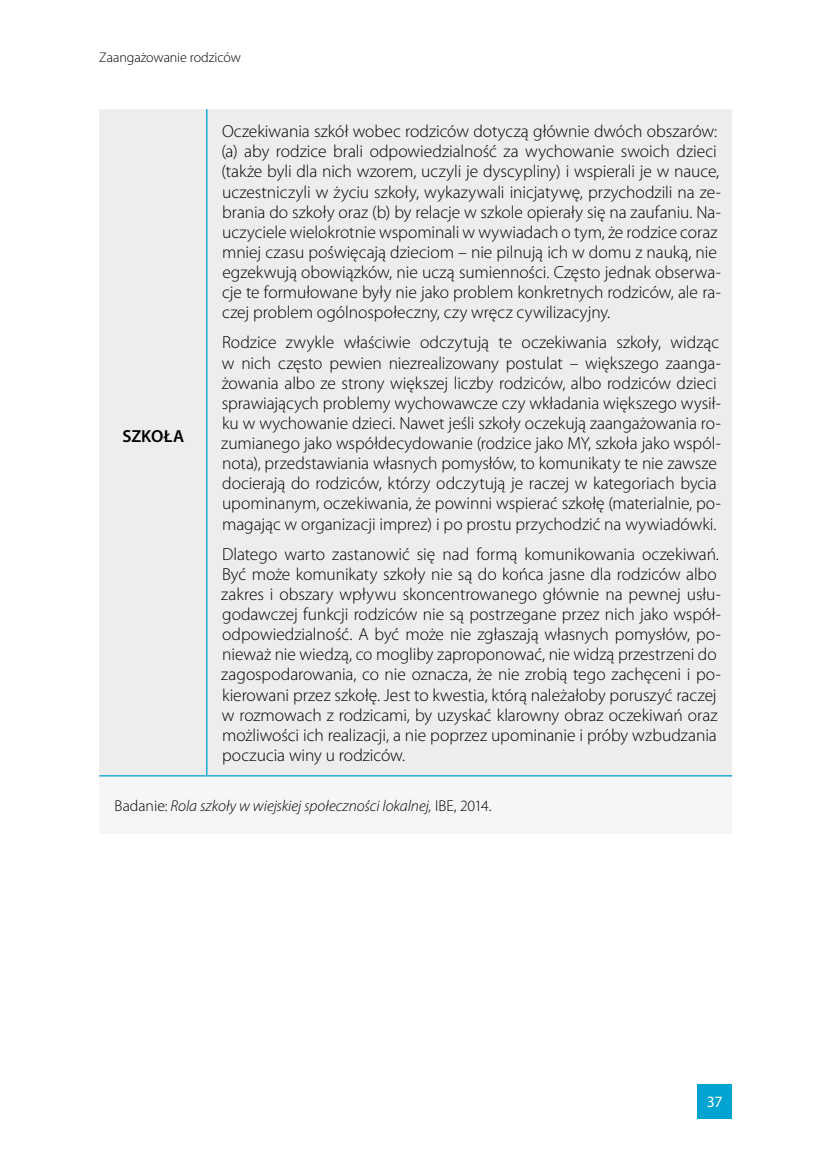
<style>
.page{position:relative;width:819px;height:1166px;background:#fff}
.page>*{position:absolute;margin:0;border:0;box-sizing:border-box;transform-origin:0 0}
.Tekst_w_tabeli{font:300 17.5px/20.1px "Myriad Pro";color:#000}
.Tekst_główny{font:600 17.5px "Myriad Pro";color:#000}
.Tekst_w_tabeli-2{font:italic 300 15.75px "Myriad Pro";color:#000}
.t1{font:15.75px "Myriad Pro";color:#fff}
.t2{font:300 14px "Myriad Pro";letter-spacing:-.005em;color:#000}
.s1{font-style:normal}
</style>
<div class="page">
<div style="left:697px;top:1084px;width:35px;height:35px;background:#00a4d3"></div>
<div style="left:99px;top:109px;width:633px;height:666px;background:#ededed"></div>
<div style="left:99px;top:776px;width:633px;height:58px;background:#f6f6f6"></div>
<hr style="left:206px;top:109px;width:1px;height:666px;background:#00a4d3">
<hr style="left:99px;top:775px;width:108px;height:1px;background:#00a4d3">
<hr style="left:207px;top:775px;width:525px;height:1px;background:#00a4d3">
<p class="t2" style="left:99px;top:50px;width:143px">Zaangażowanie rodziców</p>
<p class="Tekst_w_tabeli" style="left:221px;top:122px;width:501px">Oczekiwania szkół wobec rodziców dotyczą głównie dwóch obszarów: (a) aby rodzice brali odpowiedzialność za wychowanie swoich dzieci (także byli dla nich wzorem, uczyli je dyscypliny) i wspierali je w nauce, uczestniczyli w życiu szkoły, wykazywali inicjatywę, przychodzili na ze&shy;brania do szkoły oraz (b) by relacje w szkole opierały się na zaufaniu. Na&shy;uczyciele wielokrotnie wspominali w wywiadach o tym, że rodzice coraz mniej czasu poświęcają dzieciom – nie pilnują ich w domu z nauką, nie egzekwują obowiązków, nie uczą sumienności. Często jednak obserwa&shy;cje te formułowane były nie jako problem konkretnych rodziców, ale ra&shy;czej problem ogólnospołeczny, czy wręcz cywilizacyjny.</p>
<p class="Tekst_w_tabeli" style="left:221px;top:333px;width:501px">Rodzice zwykle właściwie odczytują te oczekiwania szkoły, widząc w nich często pewien niezrealizowany postulat – większego zaanga&shy;żowania albo ze strony większej liczby rodziców, albo rodziców dzieci sprawiających problemy wychowawcze czy wkładania większego wysił&shy;ku w wychowanie dzieci. Nawet jeśli szkoły oczekują zaangażowania ro&shy;zumianego jako współdecydowanie (rodzice jako MY, szkoła jako wspól&shy;nota), przedstawiania własnych pomysłów, to komunikaty te nie zawsze docierają do rodziców, którzy odczytują je raczej w kategoriach bycia upominanym, oczekiwania, że powinni wspierać szkołę (materialnie, po&shy;magając w organizacji imprez) i po prostu przychodzić na wywiadówki.</p>
<p class="Tekst_w_tabeli" style="left:221px;top:544px;width:501px">Dlatego warto zastanowić się nad formą komunikowania oczekiwań.<br>Być może komunikaty szkoły nie są do końca jasne dla rodziców albo zakres i obszary wpływu skoncentrowanego głównie na pewnej usłu&shy;godawczej funkcji rodziców nie są postrzegane przez nich jako współ&shy;odpowiedzialność. A być może nie zgłaszają własnych pomysłów, po&shy;nieważ nie wiedzą, co mogliby zaproponować, nie widzą przestrzeni do zagospodarowania, co nie oznacza, że nie zrobią tego zachęceni i po&shy;kierowani przez szkołę. Jest to kwestia, którą należałoby poruszyć raczej w rozmowach z rodzicami, by uzyskać klarowny obraz oczekiwań oraz możliwości ich realizacji, a nie poprzez upominanie i próby wzbudzania poczucia winy u rodziców.</p>
<p class="Tekst_w_tabeli-2" style="left:115px;top:797px;width:378px"><span class="s1">Badanie:</span> Rola szkoły w wiejskiej społeczności lokalnej, <span class="s1">IBE, 2014.</span></p>
<p class="Tekst_główny" style="left:122px;top:425px;width:63px">SZKOŁA</p>
<p class="t1" style="left:706px;top:1092px;width:17px">37</p>
</div>
